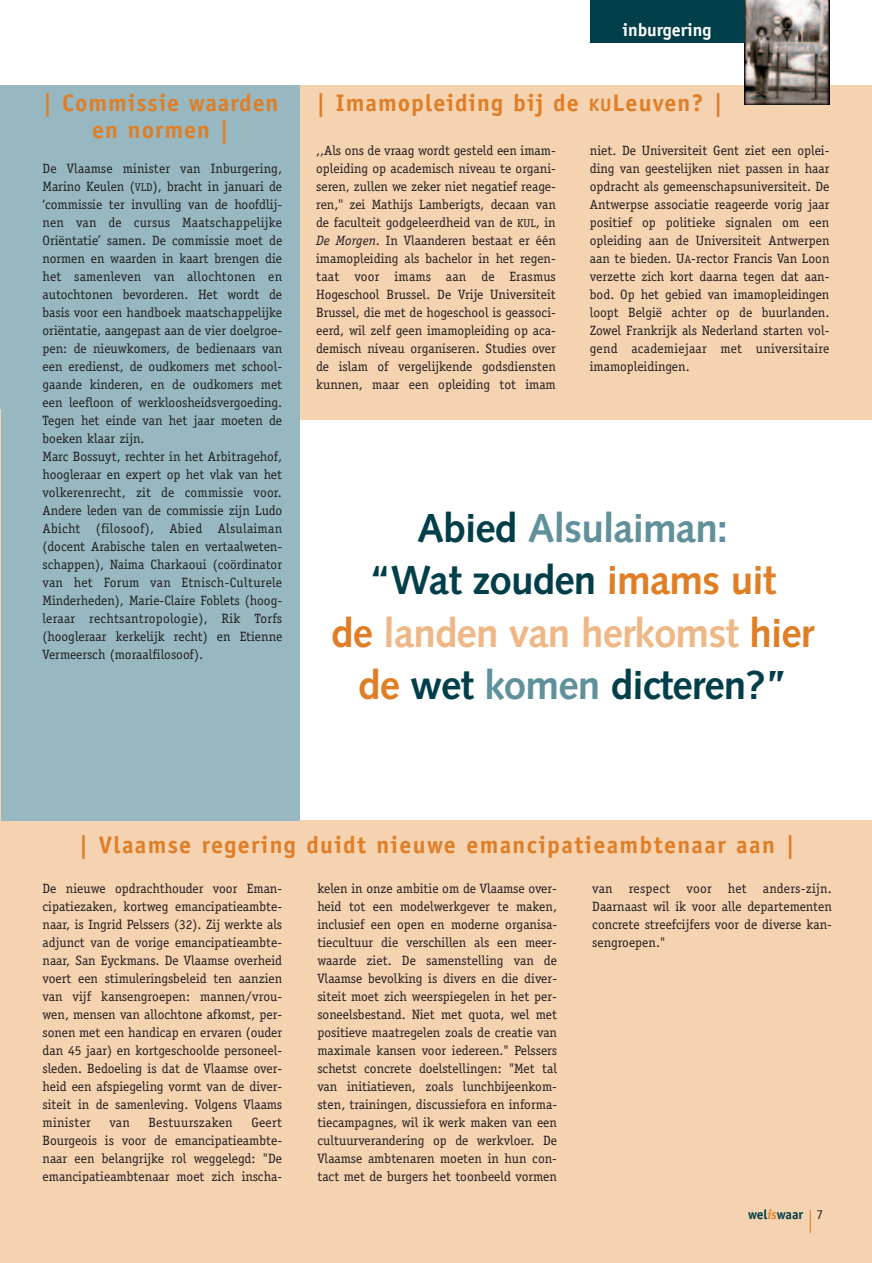
<style>
.page{position:relative;width:872px;height:1263px;background:#fff}
.page>*{position:absolute;margin:0;border:0;box-sizing:border-box;transform-origin:0 0}
.t1{font:700 40.5px/52.5px "Syntax LT Std";letter-spacing:-.02em;color:#003f49;text-align:center}
.t2{font:700 24px/27px "Officina Sans Std";letter-spacing:.045em;color:#e07e26;text-align:center}
.t3{font:700 18px "Officina Sans Std";color:#fff}
.t4{font:13.5px/18px "Officina Serif Std";color:#231f20;text-align:justify}
.t5{font:13.5px "Officina Serif Std";letter-spacing:.02em;color:#231f20}
.t6{font:700 13.5px "Officina Sans Std";color:#003f49}
.s1{font-size:11.25px}
.s2{font-size:18px}
.s3{font-style:italic}
.s4{color:#60909a}
.s5{color:#e07e26}
.s6{color:#efb785}
.s7{font-style:italic;color:#e07e26}
.s8{font-weight:400;color:#231f20}
</style>
<div class="page">
<div style="left:0;top:820px;width:872px;height:443px;background:#f5d2b0"></div>
<div style="left:299px;top:85px;width:573px;height:335px;background:#f5d2b0"></div>
<img style="left:744px;top:0;width:85px;height:105px">
<div style="left:0;top:85px;width:299px;height:735px;background:#97b8c0"></div>
<hr style="left:0;top:409px;width:1px;height:474px;background:#f5d2b0">
<hr style="left:809px;top:1210px;width:2px;height:23px;background:#e07e26">
<div style="left:590px;top:0;width:154px;height:43px;background:#003f49"></div>
<h2 class="t2" style="left:43px;top:91px;width:237px">| Commissie waarden en normen |</h2>
<p class="t4" style="left:43px;top:159px;width:241px;text-align:left">De Vlaamse minister van Inburgering, Marino Keulen (<span class="s1">VLD</span>), bracht in januari de ‘commissie ter invulling van de hoofdlij&shy;nen van de cursus Maatschappelijke Oriëntatie’ samen. De commissie moet de normen en waarden in kaart brengen die het samenleven van allochtonen en autochtonen bevorderen. Het wordt de basis voor een handboek maatschappelijke oriëntatie, aangepast aan de vier doelgroe&shy;pen: de nieuwkomers, de bedienaars van een eredienst, de oudkomers met school&shy;gaande kinderen, en de oudkomers met een leefloon of werkloosheidsvergoeding.<br>Tegen het einde van het jaar moeten de boeken klaar zijn.<br>Marc Bossuyt, rechter in het Arbitragehof, hoogleraar en expert op het vlak van het volkerenrecht, zit de commissie voor.<br>Andere leden van de commissie zijn Ludo Abicht (filosoof), Abied Alsulaiman (docent Arabische talen en vertaalweten&shy;schappen), Naima Charkaoui (coördinator van het Forum van Etnisch-Culturele Minderheden), Marie-Claire Foblets (hoog&shy;leraar rechtsantropologie), Rik Torfs (hoogleraar kerkelijk recht) en Etienne Vermeersch (moraalfilosoof).</p>
<h3 class="t3" style="left:622px;top:23px;width:91px">inburgering</h3>
<h2 class="t2" style="left:316px;top:91px;width:408px">| Imamopleiding bij de <span class="s2">KU</span>Leuven? |</h2>
<p class="t4" style="left:316px;top:141px;width:241px">,,Als ons de vraag wordt gesteld een imam&shy;opleiding op academisch niveau te organi&shy;seren, zullen we zeker niet negatief reage&shy;ren,'' zei Mathijs Lamberigts, decaan van de faculteit godgeleerdheid van de <span class="s1">KUL</span>, in <span class="s3">De Morgen</span>. In Vlaanderen bestaat er één imamopleiding als bachelor in het regen&shy;taat voor imams aan de Erasmus Hogeschool Brussel. De Vrije Universiteit Brussel, die met de hogeschool is geassoci&shy;eerd, wil zelf geen imamopleiding op aca&shy;demisch niveau organiseren. Studies over de islam of vergelijkende godsdiensten kunnen, maar een opleiding tot imam</p>
<p class="t4" style="left:590px;top:141px;width:241px">niet. De Universiteit Gent ziet een oplei&shy;ding van geestelijken niet passen in haar opdracht als gemeenschapsuniversiteit. De Antwerpse associatie reageerde vorig jaar positief op politieke signalen om een opleiding aan de Universiteit Antwerpen aan te bieden. U<span class="s1">A</span>-rector Francis Van Loon verzette zich kort daarna tegen dat aan&shy;bod. Op het gebied van imamopleidingen loopt België achter op de buurlanden.<br>Zowel Frankrijk als Nederland starten vol&shy;gend academiejaar met universitaire imamopleidingen.</p>
<h1 class="t1" style="left:331px;top:505px;width:484px">Abied <span class="s4">Alsulaiman:<br></span>“Wat zouden <span class="s5">imams uit<br>de</span> <span class="s6">landen van herkomst</span> <span class="s5">hier de</span> wet <span class="s4">komen</span> dicteren?”</h1>
<h2 class="t2" style="left:79px;top:833px;width:717px">| Vlaamse regering duidt nieuwe emancipatieambtenaar aan |</h2>
<p class="t4" style="left:592px;top:879px;width:241px">van respect voor het anders-zijn.<br>Daarnaast wil ik voor alle departementen concrete streefcijfers voor de diverse kan&shy;sengroepen."</p>
<p class="t4" style="left:43px;top:879px;width:241px">De nieuwe opdrachthouder voor Eman&shy;cipatiezaken, kortweg emancipatieambte&shy;naar, is Ingrid Pelssers (32). Zij werkte als adjunct van de vorige emancipatieambte&shy;naar, San Eyckmans. De Vlaamse overheid voert een stimuleringsbeleid ten aanzien van vijf kansengroepen: mannen/vrou&shy;wen, mensen van allochtone afkomst, per&shy;sonen met een handicap en ervaren (ouder dan 45 jaar) en kortgeschoolde personeel&shy;sleden. Bedoeling is dat de Vlaamse over&shy;heid een afspiegeling vormt van de diver&shy;siteit in de samenleving. Volgens Vlaams minister</p>
<p class="t4" style="left:317px;top:879px;width:241px">kelen in onze ambitie om de Vlaamse over&shy;heid tot een modelwerkgever te maken, inclusief een open en moderne organisa&shy;tiecultuur die verschillen als een meer&shy;waarde ziet. De samenstelling van de Vlaamse bevolking is divers en die diver&shy;siteit moet zich weerspiegelen in het per&shy;soneelsbestand. Niet met quota, wel met positieve maatregelen zoals de creatie van maximale kansen voor iedereen." Pelssers schetst concrete doelstellingen: "Met tal van initiatieven, zoals lunchbijeenkom&shy;sten, trainingen, discussiefora en informa&shy;tiecampagnes, wil ik werk maken van een cultuurverandering op de werkvloer. De Vlaamse ambtenaren moeten in hun con&shy;tact met de burgers het toonbeeld vormen</p>
<p class="t4" style="left:109px;top:1113px;width:22px">van</p>
<p class="t5" style="left:148px;top:1114px;width:86px">Bestuurszaken</p>
<p class="t4" style="left:43px;top:1113px;width:241px;text-indent:209px">Geert Bourgeois is voor de emancipatieambte&shy;naar een belangrijke rol weggelegd: "De emancipatieambtenaar moet zich inscha-</p>
<p class="t6" style="left:748px;top:1209px;width:77px">wel<span class="s7">is</span>waar <span class="s8">7</span></p>
</div>
